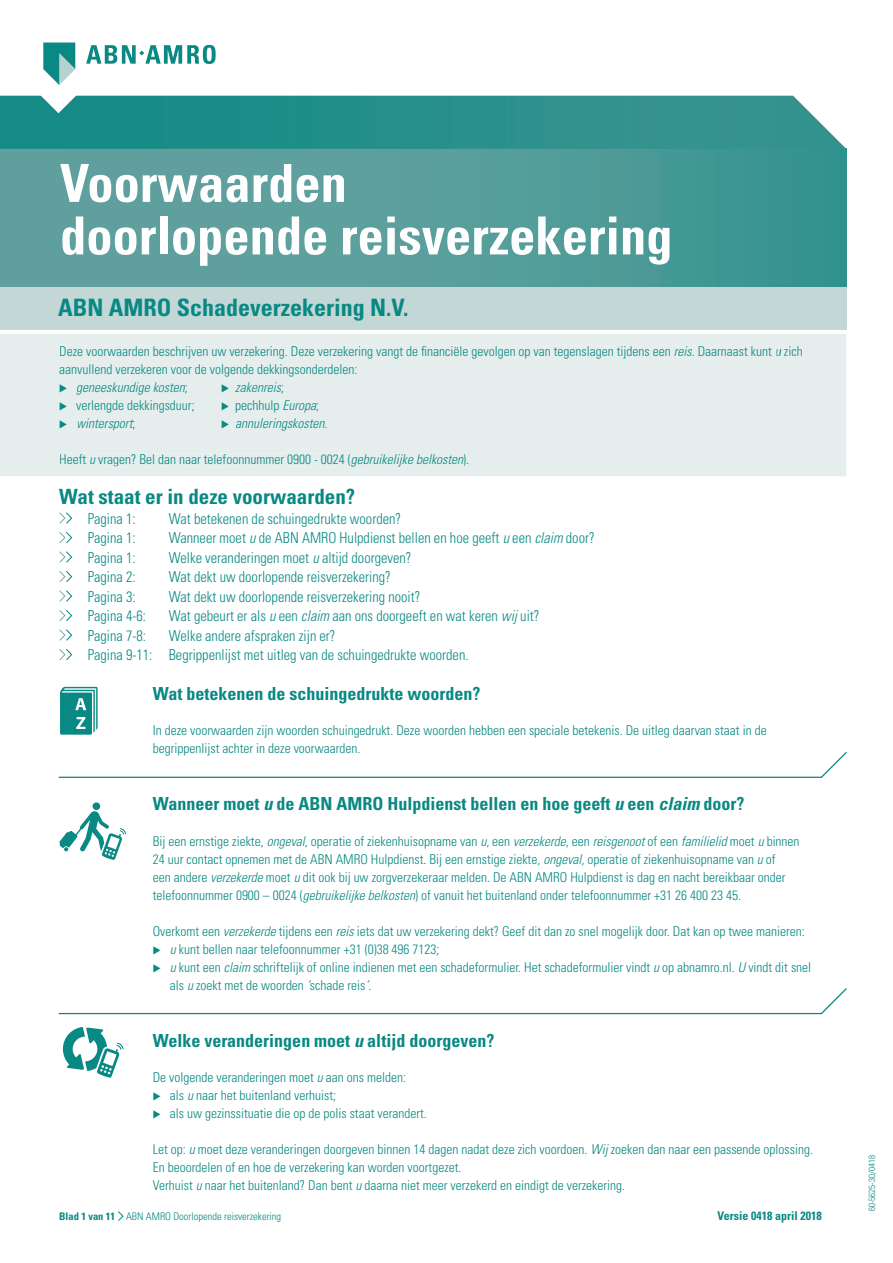
<style>
.page{position:relative;width:893px;height:1263px;background:#fff}
.page>*{position:absolute;margin:0;border:0;box-sizing:border-box;transform-origin:0 0}
.t1{font:700 condensed 52.5px/52.5px "Univers LT Std";color:#fff}
.t2{font:700 condensed 24px "Univers LT Std";color:#098983}
.t3{font:700 condensed 21px "Univers LT Std";color:#098983}
.t4{font:700 condensed 18px "Univers LT Std";color:#098983}
.t5{font:300 condensed 15px/19.5px "Univers LT Std";color:#098983;scale:.96 1}
.t6{font:300 condensed 13.5px/18px "Univers LT Std";color:#098983}
.t7{font:italic 300 condensed 13.5px "Univers LT Std";color:#098983}
.t8{font:700 condensed 12px "Univers LT Std";color:#098983}
.t9{font:300 condensed 10.5px "Univers LT Std";color:#098983}
.t10{font:300 condensed 9px "Univers LT Std";color:#098983}
.s1{font-style:italic}
.s2{font-style:normal}
.s3{font-weight:700}
</style>
<div class="page">
<svg style="left:58px;top:752px;width:789px;height:26px"></svg>
<svg style="left:58px;top:988px;width:789px;height:27px"></svg>
<div style="left:93px;top:802px;width:7px;height:8px;background:#098983;border-radius:4px"></div>
<svg style="left:59px;top:811px;width:67px;height:49px"></svg>
<svg style="left:60px;top:687px;width:38px;height:48px;background:#3da29d"></svg>
<svg style="left:59px;top:512px;width:14px;height:12px"></svg>
<svg style="left:59px;top:532px;width:14px;height:11px"></svg>
<svg style="left:59px;top:551px;width:14px;height:12px"></svg>
<svg style="left:59px;top:571px;width:14px;height:11px"></svg>
<svg style="left:59px;top:590px;width:14px;height:12px"></svg>
<svg style="left:59px;top:610px;width:14px;height:11px"></svg>
<svg style="left:59px;top:629px;width:14px;height:12px"></svg>
<svg style="left:59px;top:649px;width:14px;height:11px"></svg>
<svg style="left:63px;top:1027px;width:61px;height:50px"></svg>
<div style="left:0;top:149px;width:846px;height:138px;background:linear-gradient(to right,#6aa3a2,#3d9692)"></div>
<div style="left:0;top:287px;width:846px;height:43px;background:#c3d7d6"></div>
<img style="left:0;top:96px;width:846px;height:53px">
<div style="left:0;top:334px;width:846px;height:142px;background:#e5eeed"></div>
<div style="left:60px;top:346px;width:611px;height:12px;background:#e5eeed"></div>
<div style="left:675px;top:346px;width:17px;height:10px;background:#e5eeed"></div>
<div style="left:693px;top:346px;width:79px;height:10px;background:#e5eeed"></div>
<svg style="left:776px;top:346px;width:27px;height:10px"></svg>
<div style="left:60px;top:364px;width:296px;height:12px;background:#e5eeed"></div>
<div style="left:77px;top:382px;width:108px;height:12px;background:#e5eeed"></div>
<svg style="left:185px;top:385px;width:3px;height:8px"></svg>
<div style="left:236px;top:382px;width:45px;height:10px;background:#e5eeed"></div>
<svg style="left:282px;top:385px;width:2px;height:8px"></svg>
<div style="left:67px;top:400px;width:128px;height:12px;background:#e5eeed"></div>
<div style="left:229px;top:400px;width:51px;height:12px;background:#e5eeed"></div>
<div style="left:284px;top:400px;width:32px;height:12px;background:#e5eeed"></div>
<div style="left:134px;top:421px;width:33px;height:8px;background:#e5eeed"></div>
<svg style="left:78px;top:418px;width:56px;height:12px"></svg>
<div style="left:236px;top:418px;width:89px;height:12px;background:#e5eeed"></div>
<div style="left:60px;top:454px;width:26px;height:10px;background:#e5eeed"></div>
<div style="left:90px;top:454px;width:260px;height:12px;background:#e5eeed"></div>
<div style="left:351px;top:454px;width:113px;height:12px;background:#e5eeed"></div>
<hr style="left:464px;top:454px;width:4px;height:11px;background:#e5eeed">
<svg style="left:118px;top:1211px;width:6px;height:10px"></svg>
<svg style="left:28px;top:43px;width:188px;height:70px"></svg>
<svg style="left:60px;top:384px;width:7px;height:8px"></svg>
<svg style="left:222px;top:384px;width:7px;height:8px"></svg>
<svg style="left:60px;top:402px;width:7px;height:8px"></svg>
<svg style="left:222px;top:402px;width:7px;height:8px"></svg>
<svg style="left:60px;top:420px;width:7px;height:8px"></svg>
<svg style="left:222px;top:420px;width:7px;height:8px"></svg>
<h1 class="t1" style="left:60px;top:157px;width:614px">Voorwaarden<br>doorlopende reisverzekering</h1>
<h2 class="t2" style="left:58px;top:293px;width:352px">ABN AMRO Schadeverzekering N.V.</h2>
<p class="t6" style="left:59px;top:342px;width:745px">Deze voorwaarden beschrijven uw verzekering. Deze verzekering vangt de financiële gevolgen op van tegenslagen tijdens een <span class="s1">reis</span>. Daarnaast kunt <span class="s1">u</span> zich</p>
<p class="t6" style="left:59px;top:360px;width:300px">aanvullend verzekeren voor de volgende dekkingsonderdelen:</p>
<p class="t7" style="left:76px;top:379px;width:113px">geneeskundige kosten<span class="s2">;</span></p>
<p class="t7" style="left:235px;top:379px;width:50px">zakenreis<span class="s2">;</span></p>
<p class="t6" style="left:76px;top:396px;width:120px">verlengde dekkingsduur;</p>
<p class="t6" style="left:235px;top:396px;width:85px">pechhulp <span class="s1">Europa</span>;</p>
<p class="t7" style="left:76px;top:415px;width:61px">wintersport<span class="s2">;</span></p>
<p class="t7" style="left:235px;top:415px;width:94px">annuleringskosten<span class="s2">.</span></p>
<p class="t6" style="left:59px;top:450px;width:411px">Heeft <span class="s1">u</span> vragen? Bel dan naar telefoonnummer 0900 - 0024 (<span class="s1">gebruikelijke belkosten</span>).</p>
<h3 class="t3" style="left:59px;top:484px;width:297px">Wat staat er in deze voorwaarden?</h3>
<p class="t5" style="left:88px;top:509px;width:51px">Pagina 1:</p>
<p class="t5" style="left:169px;top:509px;width:244px">Wat betekenen de schuingedrukte woorden?</p>
<p class="t5" style="left:88px;top:528px;width:51px">Pagina 1:</p>
<p class="t5" style="left:169px;top:528px;width:445px">Wanneer moet <span class="s1">u</span> de ABN AMRO Hulpdienst bellen en hoe geeft <span class="s1">u</span> een <span class="s1">claim</span> door?</p>
<p class="t5" style="left:88px;top:548px;width:51px">Pagina 1:</p>
<p class="t5" style="left:169px;top:548px;width:254px">Welke veranderingen moet <span class="s1">u</span> altijd doorgeven?</p>
<p class="t5" style="left:88px;top:567px;width:51px">Pagina 2:</p>
<p class="t5" style="left:169px;top:567px;width:233px">Wat dekt uw doorlopende reisverzekering?</p>
<p class="t5" style="left:88px;top:587px;width:51px">Pagina 3:</p>
<p class="t5" style="left:169px;top:587px;width:264px">Wat dekt uw doorlopende reisverzekering nooit?</p>
<p class="t5" style="left:88px;top:606px;width:62px">Pagina 4-6:</p>
<p class="t5" style="left:169px;top:606px;width:388px">Wat gebeurt er als <span class="s1">u</span> een <span class="s1">claim</span> aan ons doorgeeft en wat keren <span class="s1">wij</span> uit?</p>
<p class="t5" style="left:88px;top:626px;width:62px">Pagina 7-8:</p>
<p class="t5" style="left:88px;top:626px;width:398px;text-indent:81px">Welke andere afspraken zijn er?<br>Pagina 9-11: Begrippenlijst met uitleg van de schuingedrukte woorden.</p>
<h3 class="t4" style="left:153px;top:682px;width:329px">Wat betekenen de schuingedrukte woorden?</h3>
<p class="t6" style="left:153px;top:721px;width:615px">In deze voorwaarden zijn woorden schuingedrukt. Deze woorden hebben een speciale betekenis. De uitleg daarvan staat in de begrippenlijst achter in deze voorwaarden.</p>
<h3 class="t4" style="left:153px;top:793px;width:593px">Wanneer moet <span class="s1">u</span> de ABN AMRO Hulpdienst bellen en hoe geeft <span class="s1">u</span> een <span class="s1">claim</span> door?</h3>
<p class="t6" style="left:153px;top:832px;width:648px">Bij een ernstige ziekte, <span class="s1">ongeval</span>, operatie of ziekenhuisopname van <span class="s1">u</span>, een <span class="s1">verzekerde</span>, een <span class="s1">reisgenoot</span> of een <span class="s1">familielid</span> moet <span class="s1">u</span> binnen 24 uur contact opnemen met de ABN AMRO Hulpdienst. Bij een ernstige ziekte, <span class="s1">ongeval</span>, operatie of ziekenhuisopname van <span class="s1">u</span> of<br>een andere <span class="s1">verzekerde</span> moet <span class="s1">u</span> dit ook bij uw zorgverzekeraar melden. De ABN AMRO Hulpdienst is dag en nacht bereikbaar onder telefoonnummer 0900 – 0024 (<span class="s1">gebruikelijke belkosten</span>) of vanuit het buitenland onder telefoonnummer +31 26 400 23 45.</p>
<p class="t6" style="left:170px;top:922px;width:643px;text-indent:-17px">Overkomt een <span class="s1">verzekerde</span> tijdens een <span class="s1">reis</span> iets dat uw verzekering dekt? Geef dit dan zo snel mogelijk door. Dat kan op twee manieren: <span class="s1">u</span> kunt bellen naar telefoonnummer +31 (0)38 496 7123;<br><span class="s1">u</span> kunt een <span class="s1">claim</span> schriftelijk of online indienen met een schadeformulier. Het schadeformulier vindt <span class="s1">u</span> op abnamro.nl. <span class="s1">U</span> vindt dit snel als <span class="s1">u</span> zoekt met de woorden <span class="s1">‘</span>schade reis<span class="s1">’</span>.</p>
<h3 class="t4" style="left:153px;top:1029px;width:343px">Welke veranderingen moet <span class="s1">u</span> altijd doorgeven?</h3>
<p class="t6" style="left:170px;top:1068px;width:259px;text-indent:-17px">De volgende veranderingen moet <span class="s1">u</span> aan ons melden:<br>als <span class="s1">u</span> naar het buitenland verhuist;<br>als uw gezinssituatie die op de polis staat verandert.</p>
<p class="t6" style="left:153px;top:1140px;width:662px">Let op: <span class="s1">u</span> moet deze veranderingen doorgeven binnen 14 dagen nadat deze zich voordoen. <span class="s1">Wij</span> zoeken dan naar een passende oplossing.<br>En beoordelen of en hoe de verzekering kan worden voortgezet.<br>Verhuist <span class="s1">u</span> naar het buitenland? Dan bent <span class="s1">u</span> daarna niet meer verzekerd en eindigt de verzekering.</p>
<p class="t10" style="left:866px;top:1211px;width:57px;rotate:-90deg">60-5625-30/0418</p>
<p class="t8" style="left:718px;top:1208px;width:106px">Versie 0418 april 2018</p>
<p class="t9" style="left:59px;top:1210px;width:224px"><span class="s3">Blad 1 van 11</span> ABN AMRO Doorlopende reisverzekering</p>
</div>
